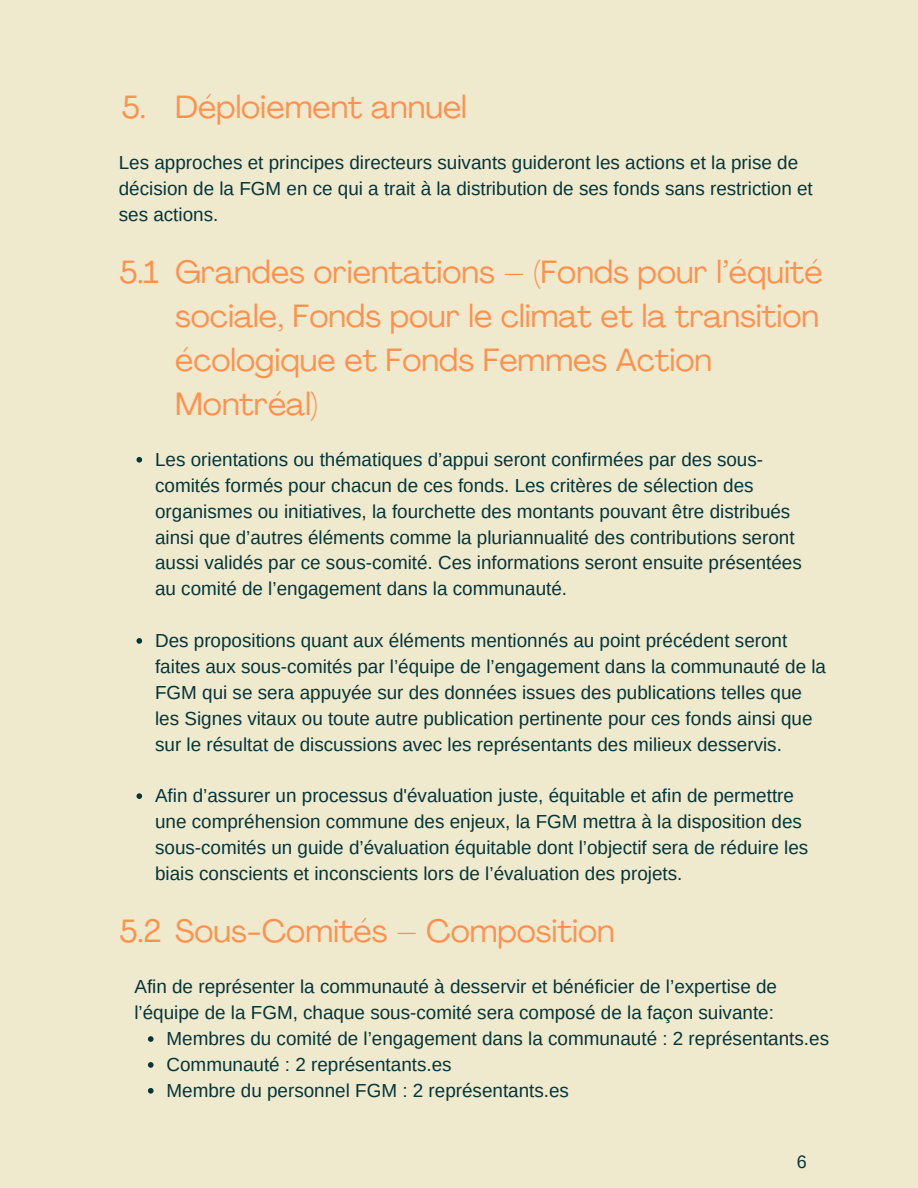
<style>
.page{position:relative;width:918px;height:1188px;background:#efe9ce}
.page>*{position:absolute;margin:0;border:0;box-sizing:border-box;transform-origin:0 0}
.t1{font:31.8px/43.8px "Agrandir";color:#ff914d}
.t2{font:18.9px/25.8px "Arimo";color:#043539}
.t3{font:18px "Arimo";color:#043539}
</style>
<div class="page">
<svg style="left:136px;top:457px;width:6px;height:6px"></svg>
<svg style="left:136px;top:638px;width:6px;height:6px"></svg>
<svg style="left:136px;top:793px;width:6px;height:6px"></svg>
<svg style="left:148px;top:1036px;width:6px;height:6px"></svg>
<svg style="left:148px;top:1062px;width:6px;height:6px"></svg>
<svg style="left:148px;top:1088px;width:6px;height:6px"></svg>
<h1 class="t1" style="left:122px;top:88px;width:347px">5. Déploiement annuel</h1>
<p class="t2" style="left:119px;top:150px;width:696px">Les approches et principes directeurs suivants guideront les actions et la prise de décision de la FGM en ce qui a trait à la distribution de ses fonds sans restriction et ses actions.</p>
<h1 class="t1" style="left:119px;top:253px;width:41px">5.1</h1>
<h1 class="t1" style="left:175px;top:253px;width:649px">Grandes orientations – (Fonds pour l’équité sociale, Fonds pour le climat et la transition écologique et Fonds Femmes Action Montréal)</h1>
<p class="t2" style="left:155px;top:446px;width:648px">Les orientations ou thématiques d’appui seront confirmées par des sous&shy;comités formés pour chacun de ces fonds. Les critères de sélection des organismes ou initiatives, la fourchette des montants pouvant être distribués ainsi que d’autres éléments comme la pluriannualité des contributions seront aussi validés par ce sous-comité. Ces informations seront ensuite présentées au comité de l’engagement dans la communauté.</p>
<p class="t2" style="left:155px;top:628px;width:673px">Des propositions quant aux éléments mentionnés au point précédent seront faites aux sous-comités par l’équipe de l’engagement dans la communauté de la FGM qui se sera appuyée sur des données issues des publications telles que les Signes vitaux ou toute autre publication pertinente pour ces fonds ainsi que sur le résultat de discussions avec les représentants des milieux desservis.</p>
<p class="t2" style="left:155px;top:783px;width:655px">Afin d’assurer un processus d'évaluation juste, équitable et afin de permettre une compréhension commune des enjeux, la FGM mettra à la disposition des sous-comités un guide d’évaluation équitable dont l’objectif sera de réduire les biais conscients et inconscients lors de l’évaluation des projets.</p>
<h1 class="t1" style="left:119px;top:912px;width:497px">5.2 Sous-Comités – Composition</h1>
<p class="t2" style="left:134px;top:974px;width:644px">Afin de représenter la communauté à desservir et bénéficier de l’expertise de l’équipe de la FGM, chaque sous-comité sera composé de la façon suivante:</p>
<p class="t2" style="left:167px;top:1026px;width:664px">Membres du comité de l’engagement dans la communauté : 2 représentants.es<br>Communauté : 2 représentants.es<br>Membre du personnel FGM : 2 représentants.es</p>
<p class="t3" style="left:797px;top:1152px;width:12px">6</p>
</div>
